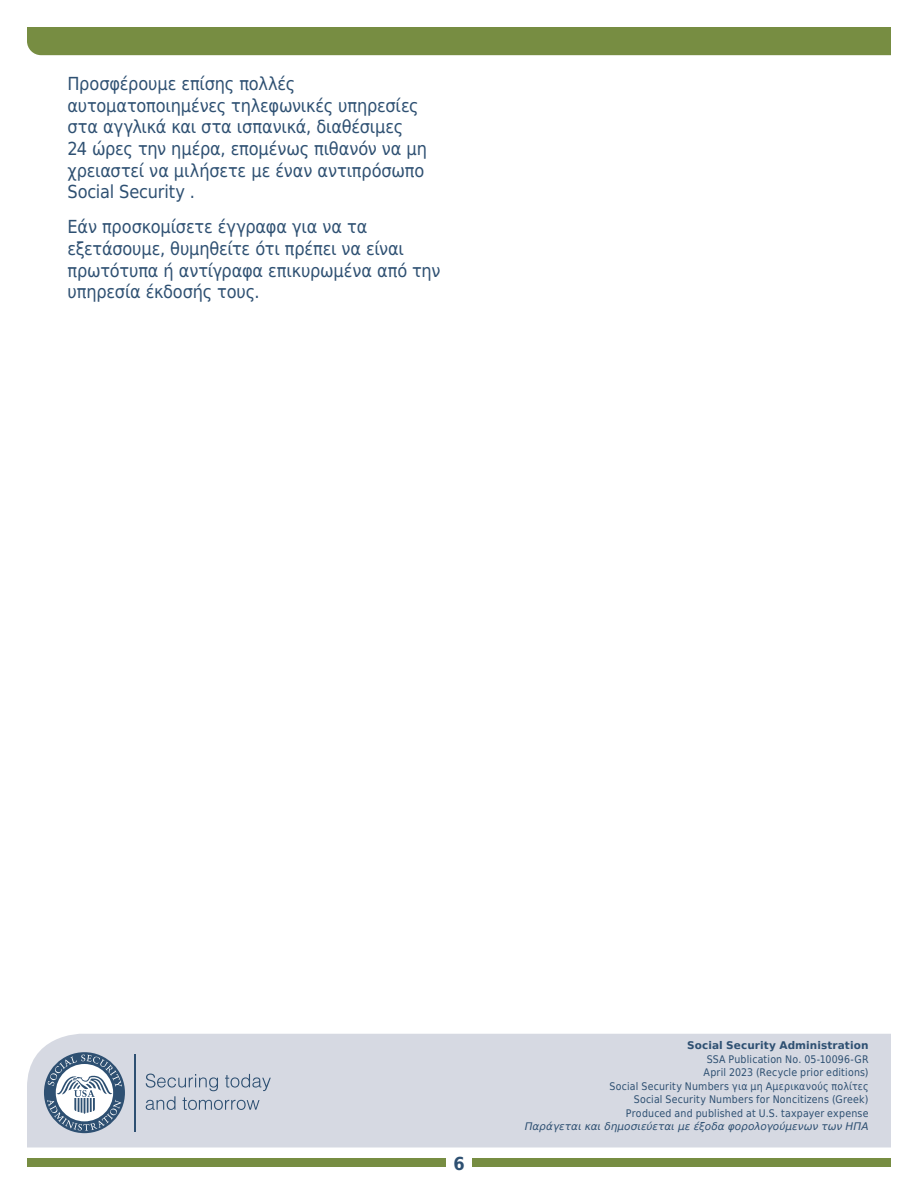
<style>
.page{position:relative;width:918px;height:1188px;background:#fff}
.page>*{position:absolute;margin:0;border:0;box-sizing:border-box;transform-origin:0 0}
.t1{font:18px/21.6px "DejaVu Sans Condensed";letter-spacing:-.01em;color:#2e5072}
.t2{font:700 18px "DejaVu Sans Condensed";color:#2e5072}
.t3{font:10.5px "DejaVu Sans Condensed";letter-spacing:.02em;color:#2e5072}
.t4{font:italic 10.5px "DejaVu Sans";letter-spacing:-.005em;color:#2e5072}
.t5{font:700 10.5px "DejaVu Sans";letter-spacing:.005em;color:#2e5072}
</style>
<div class="page">
<div style="left:27px;top:1159px;width:419px;height:8px;background:#778d42"></div>
<div style="left:472px;top:1159px;width:419px;height:8px;background:#778d42"></div>
<div style="left:27px;top:1034px;width:864px;height:113px;background:#d6d9e2"></div>
<div style="left:27px;top:27px;width:864px;height:28px;background:#778d42"></div>
<div style="left:44px;top:1052px;width:81px;height:81px;background:#2e5072;border-radius:50%"></div>
<svg style="left:47px;top:1055px;width:75px;height:76px"></svg>
<hr style="left:135px;top:1054px;width:1px;height:77px;background:#2e5072">
<svg style="left:146px;top:1074px;width:125px;height:36px;background:#bbc3d0"></svg>
<p class="t1" style="left:68px;top:73px;width:361px">Προσφέρουμε επίσης πολλές αυτοματοποιημένες τηλεφωνικές υπηρεσίες στα αγγλικά και στα ισπανικά, διαθέσιμες 24 ώρες την ημέρα, επομένως πιθανόν να μη χρειαστεί να μιλήσετε με έναν αντιπρόσωπο Social Security .</p>
<p class="t1" style="left:68px;top:216px;width:374px">Εάν προσκομίσετε έγγραφα για να τα εξετάσουμε, θυμηθείτε ότι πρέπει να είναι πρωτότυπα ή αντίγραφα επικυρωμένα από την υπηρεσία έκδοσής τους.</p>
<p class="t2" style="left:453px;top:1148px;width:13px">6</p>
<p class="t5" style="left:687px;top:1037px;width:183px">Social Security Administration</p>
<p class="t3" style="left:707px;top:1051px;width:163px">SSA Publication No. 05-10096-GR</p>
<p class="t3" style="left:704px;top:1064px;width:166px">April 2023 (Recycle prior editions)</p>
<p class="t3" style="left:610px;top:1078px;width:260px">Social Security Numbers για μη Αμερικανούς πολίτες</p>
<p class="t3" style="left:634px;top:1091px;width:236px">Social Security Numbers for Noncitizens (Greek)</p>
<p class="t3" style="left:626px;top:1105px;width:244px">Produced and published at U.S. taxpayer expense</p>
<p class="t4" style="left:525px;top:1119px;width:345px">Παράγεται και δημοσιεύεται με έξοδα φορολογούμενων των ΗΠΑ</p>
</div>
